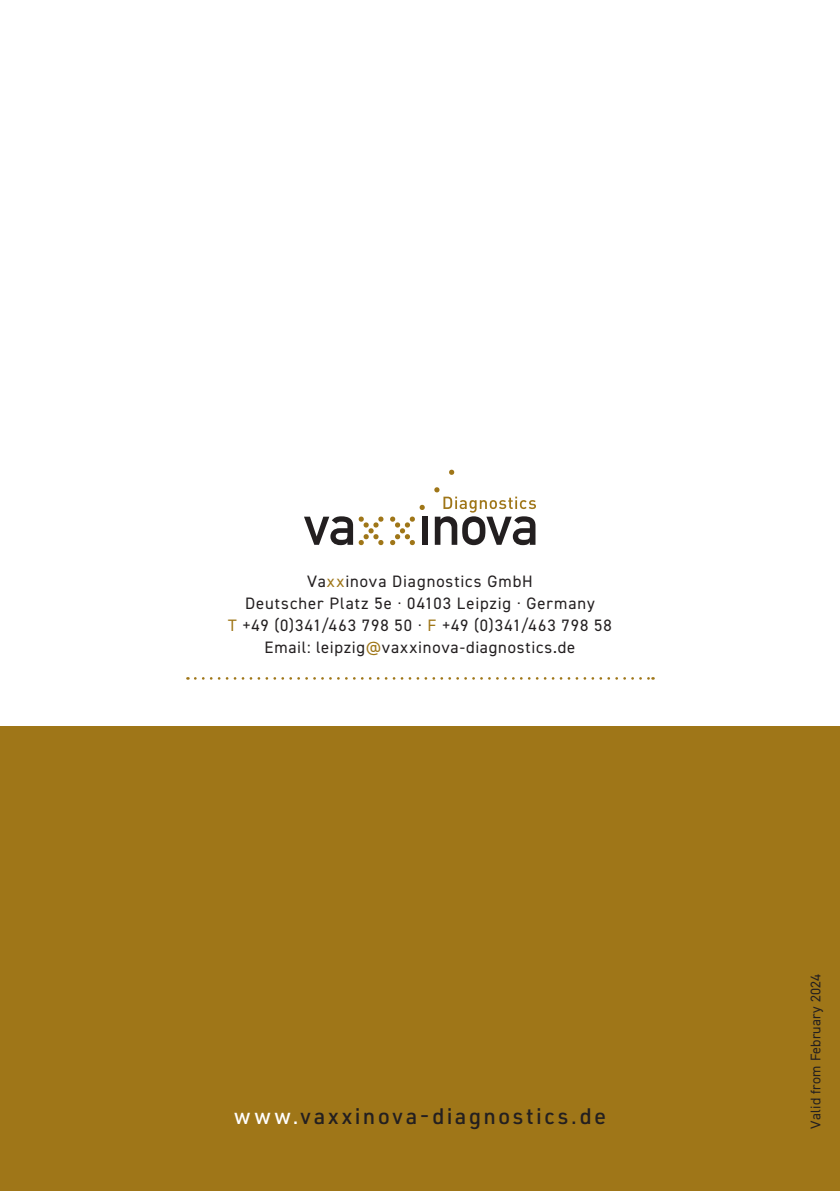
<style>
.page{position:relative;width:840px;height:1191px;background:#fff}
.page>*{position:absolute;margin:0;border:0;box-sizing:border-box;transform-origin:0 0}
.t1{font:500 22px "URWDIN";letter-spacing:.11em;color:#231f20}
.t2{font:16.6px "DIN2014";letter-spacing:.055em;color:#231f20}
.t3{font:14px "DIN2014";letter-spacing:.02em;color:#231f20}
.s1{color:#9f7618}
.s2{color:#fff}
</style>
<div class="page">
<svg style="left:195px;top:677px;width:458px;height:2px"></svg>
<div style="left:422px;top:516px;width:6px;height:29px;background:#231f20"></div>
<svg style="left:419px;top:504px;width:6px;height:6px"></svg>
<svg style="left:390px;top:516px;width:25px;height:29px"></svg>
<svg style="left:304px;top:516px;width:79px;height:29px"></svg>
<svg style="left:449px;top:469px;width:5px;height:6px"></svg>
<svg style="left:434px;top:487px;width:101px;height:58px"></svg>
<div style="left:0;top:727px;width:839px;height:464px;background:#9f7618"></div>
<p class="t2" style="left:307px;top:571px;width:227px">Va<span class="s1">xx</span>inova Diagnostics GmbH</p>
<p class="t2" style="left:245px;top:593px;width:351px">Deutscher Platz 5e · 04103 Leipzig · Germany</p>
<p class="t2" style="left:228px;top:615px;width:385px"><span class="s1">T</span> +49 (0)341/463 798 50 · <span class="s1">F</span> +49 (0)341/463 798 58</p>
<p class="t2" style="left:264px;top:637px;width:312px">Email: leipzig<span class="s1">@</span>vaxxinova-diagnostics.de</p>
<p class="t1" style="left:234px;top:1101px;width:373px"><span class="s2">www.</span>vaxxinova-diagnostics.de</p>
<p class="t3" style="left:806px;top:1128px;width:156px;rotate:-90deg">Valid from February 2024</p>
</div>
